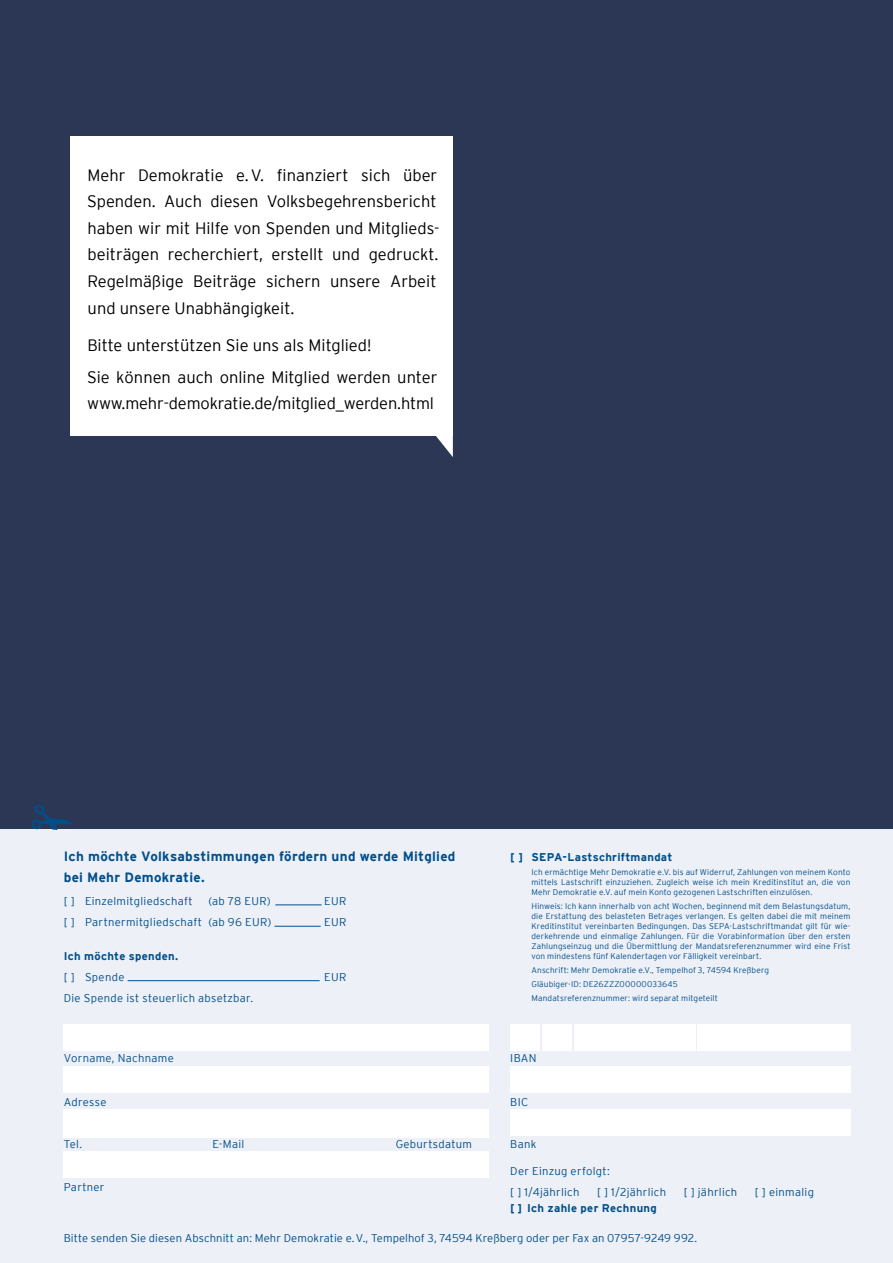
<style>
.page{position:relative;width:893px;height:1263px;background:#2c3756}
.page>*{position:absolute;margin:0;border:0;box-sizing:border-box;transform-origin:0 0}
.t1{font:300 16.5px/26.5px "Interstate";color:#000}
.t2{font:700 13.5px/21.3px "Interstate";letter-spacing:.02em;color:#004f8b}
.t3{font:300 11.25px/21.3px "Interstate";letter-spacing:.025em;color:#004f8b}
.t4{font:300 11.25px "Interstate";letter-spacing:.005em;color:#004f8b}
.t5{font:700 11.25px "Interstate";letter-spacing:.025em;color:#004f8b}
.t6{font:300 8.25px/9.9px "Interstate";letter-spacing:.015em;color:#004f8b;text-align:justify}
</style>
<div class="page">
<div style="left:0;top:829px;width:893px;height:434px;background:#eef0f7"></div>
<div style="left:510px;top:1024px;width:30px;height:26px;background:#fff"></div>
<div style="left:542px;top:1024px;width:30px;height:26px;background:#fff"></div>
<div style="left:574px;top:1024px;width:121px;height:26px;background:#fff"></div>
<div style="left:697px;top:1024px;width:153px;height:26px;background:#fff"></div>
<div style="left:510px;top:1066px;width:340px;height:27px;background:#fff"></div>
<div style="left:510px;top:1109px;width:340px;height:26px;background:#fff"></div>
<hr style="left:275px;top:905px;width:47px;height:1px;background:#004f8b">
<hr style="left:274px;top:926px;width:47px;height:1px;background:#004f8b">
<hr style="left:128px;top:980px;width:192px;height:1px;background:#004f8b">
<div style="left:64px;top:1024px;width:425px;height:26px;background:#fff"></div>
<div style="left:64px;top:1066px;width:425px;height:27px;background:#fff"></div>
<div style="left:64px;top:1109px;width:425px;height:28px;background:#fff"></div>
<div style="left:64px;top:1151px;width:425px;height:27px;background:#fff"></div>
<svg style="left:32px;top:805px;width:39px;height:24px"></svg>
<div style="left:70px;top:136px;width:383px;height:300px;background:#fff"></div>
<svg style="left:436px;top:436px;width:17px;height:21px"></svg>
<p class="t1" style="left:87px;top:161px;width:354px">Mehr Demokratie e.V. finanziert sich über Spenden. Auch diesen Volksbegehrensbericht haben wir mit Hilfe von Spenden und Mitglieds&shy;beiträgen recherchiert, erstellt und gedruckt.<br>Regelmäßige Beiträge sichern unsere Arbeit und unsere Unabhängigkeit.</p>
<h1 class="t1" style="left:87px;top:329px;width:352px;line-height:32px">Bitte unterstützen Sie uns als Mitglied!<br>Sie können auch online Mitglied werden unter</h1>
<h1 class="t1" style="left:87px;top:390px;width:348px">www.mehr-demokratie.de/mitglied_werden.html</h1>
<h2 class="t2" style="left:64px;top:846px;width:393px">Ich möchte Volksabstimmungen fördern und werde Mitglied bei Mehr Demokratie.</h2>
<h3 class="t3" style="left:64px;top:890px;width:130px">[ ] Einzelmitgliedschaft</h3>
<h3 class="t3" style="left:208px;top:890px;width:64px">(ab 78 EUR)</h3>
<h3 class="t3" style="left:324px;top:890px;width:24px">EUR</h3>
<h3 class="t3" style="left:64px;top:912px;width:209px">[ ] Partnermitgliedschaft (ab 96 EUR)</h3>
<h3 class="t3" style="left:324px;top:912px;width:24px">EUR</h3>
<h3 class="t5" style="left:64px;top:949px;width:116px">Ich möchte spenden.</h3>
<h3 class="t3" style="left:64px;top:966px;width:62px">[ ] Spende</h3>
<h3 class="t3" style="left:324px;top:966px;width:24px">EUR</h3>
<h3 class="t3" style="left:64px;top:987px;width:191px">Die Spende ist steuerlich absetzbar.</h3>
<h3 class="t3" style="left:64px;top:1047px;width:112px">Vorname, Nachname</h3>
<h3 class="t3" style="left:64px;top:1091px;width:44px">Adresse</h3>
<h3 class="t3" style="left:64px;top:1133px;width:20px">Tel.</h3>
<h3 class="t3" style="left:64px;top:1176px;width:42px">Partner</h3>
<h3 class="t3" style="left:213px;top:1133px;width:33px">E-Mail</h3>
<h3 class="t3" style="left:396px;top:1133px;width:78px">Geburtsdatum</h3>
<h3 class="t5" style="left:510px;top:851px;width:164px">[ ] SEPA-Lastschriftmandat</h3>
<p class="t6" style="left:531px;top:867px;width:320px">Ich ermächtige Mehr Demokratie e.V. bis auf Widerruf, Zahlungen von meinem Konto mittels Lastschrift einzuziehen. Zugleich weise ich mein Kreditinstitut an, die von Mehr Demokratie e.V. auf mein Konto gezogenen Lastschriften einzulösen.</p>
<p class="t6" style="left:531px;top:901px;width:320px">Hinweis: Ich kann innerhalb von acht Wochen, beginnend mit dem Belastungsdatum, die Erstattung des belasteten Betrages verlangen. Es gelten dabei die mit meinem Kreditinstitut vereinbarten Bedingungen. Das SEPA-Lastschriftmandat gilt für wie&shy;derkehrende und einmalige Zahlungen. Für die Vorabinformation über den ersten Zahlungseinzug und die Übermittlung der Mandatsreferenznummer wird eine Frist von mindestens fünf Kalendertagen vor Fälligkeit vereinbart.</p>
<p class="t6" style="left:531px;top:963px;width:239px;line-height:14.1px;text-align:left">Anschrift: Mehr Demokratie e.V., Tempelhof 3, 74594 Kreßberg<br>Gläubiger-ID: DE26ZZZ00000033645<br>Mandatsreferenznummer: wird separat mitgeteilt</p>
<h3 class="t3" style="left:510px;top:1047px;width:28px">IBAN</h3>
<h3 class="t3" style="left:510px;top:1091px;width:19px">BIC</h3>
<h3 class="t3" style="left:510px;top:1133px;width:28px">Bank</h3>
<h3 class="t3" style="left:510px;top:1160px;width:101px">Der Einzug erfolgt: [ ] 1/4jährlich</h3>
<h3 class="t3" style="left:597px;top:1181px;width:71px">[ ] 1/2jährlich</h3>
<h3 class="t3" style="left:684px;top:1181px;width:55px">[ ] jährlich</h3>
<h3 class="t3" style="left:755px;top:1181px;width:61px">[ ] einmalig</h3>
<h3 class="t5" style="left:510px;top:1202px;width:148px">[ ] Ich zahle per Rechnung</h3>
<h3 class="t4" style="left:64px;top:1231px;width:635px">Bitte senden Sie diesen Abschnitt an: Mehr Demokratie e.V., Tempelhof 3, 74594 Kreßberg oder per Fax an 07957-9249 992.</h3>
</div>
